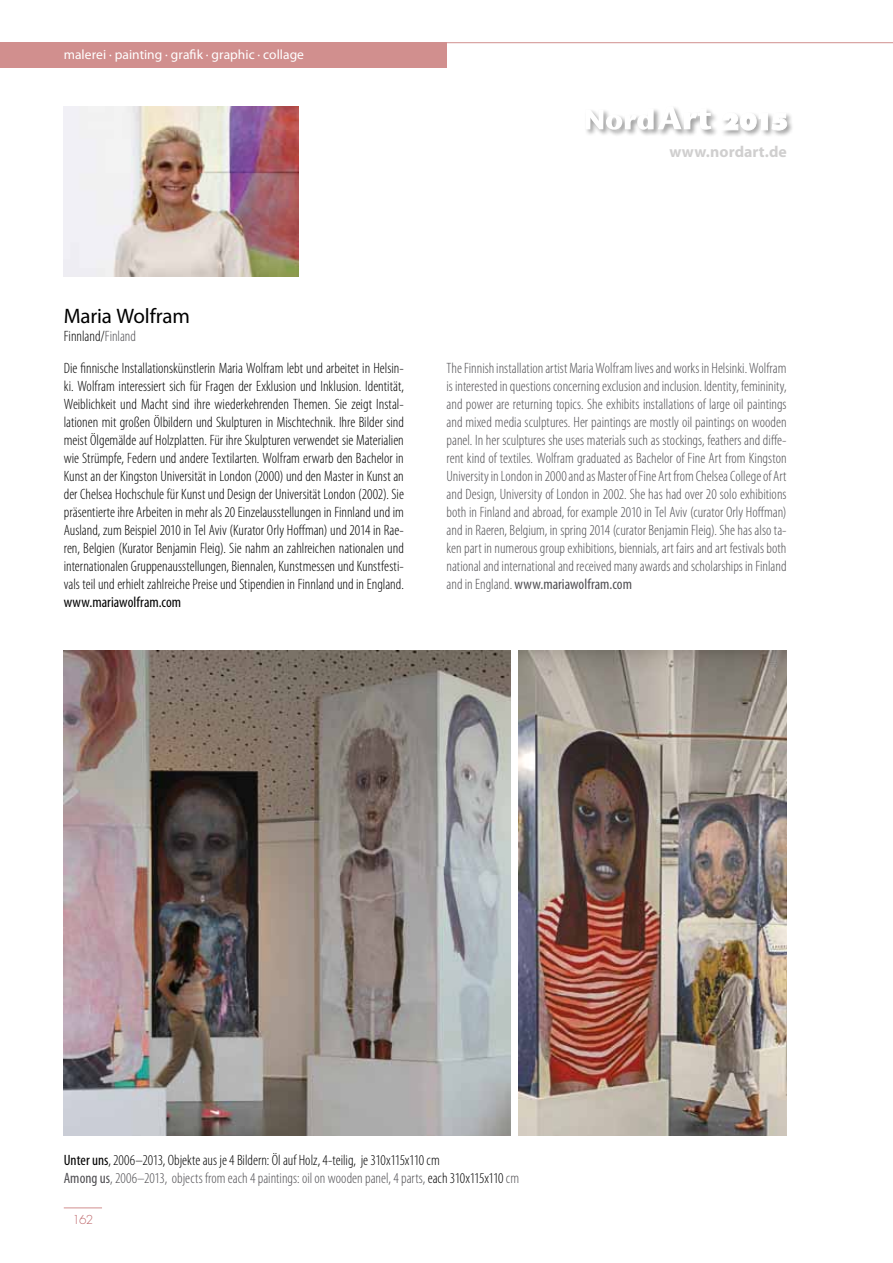
<style>
.page{position:relative;width:893px;height:1263px;background:#fff}
.page>*{position:absolute;margin:0;border:0;box-sizing:border-box;transform-origin:0 0}
.t1{font:21px "Myriad Pro";letter-spacing:-.005em;color:#000}
.t2{font:700 15.9px "Myriad Pro";letter-spacing:.005em;color:#d0cfcf}
.t3{font:300 condensed 15px/18px "Myriad Pro";color:#000}
.t4{font:300 condensed 15px/18px "Myriad Pro";color:#504f53;text-align:justify}
.t5{font:condensed 15px "Myriad Pro";letter-spacing:.005em;color:#000}
.t6{font:13.5px "Myriad Pro";letter-spacing:.005em;color:#fff}
.t7{font:300 12px "Futura Std";color:#bc6367}
.s1{color:#504f53}
.s2{font-weight:400}
.s3{font-weight:400;color:#504f53}
</style>
<div class="page">
<div style="left:0;top:43px;width:446px;height:25px;background:#d18f8e"></div>
<hr style="left:446px;top:42px;width:447px;height:1px;background:#d18f8e">
<hr style="left:64px;top:1207px;width:38px;height:1px;background:#d18f8e">
<div style="left:720px;top:111px;width:74px;height:27px;background:#000;opacity:.75"></div>
<svg style="left:721px;top:113px;width:66px;height:17px"></svg>
<div style="left:584px;top:107px;width:77px;height:30px;background:#000;opacity:.75"></div>
<div style="left:656px;top:105px;width:62px;height:32px;background:#000;opacity:.75"></div>
<svg style="left:586px;top:106px;width:125px;height:24px"></svg>
<img style="left:64px;top:106px;width:234px;height:170px">
<img style="left:64px;top:651px;width:446px;height:485px">
<img style="left:519px;top:651px;width:267px;height:485px">
<p class="t6" style="left:64px;top:46px;width:242px">malerei · painting · grafik · graphic · collage</p>
<p class="t2" style="left:669px;top:142px;width:119px">www.nordart.de</p>
<h1 class="t1" style="left:64px;top:303px;width:128px">Maria Wolfram</h1>
<p class="t3" style="left:64px;top:327px;width:74px">Finnland/<span class="s1">Finland</span></p>
<p class="t3" style="left:64px;top:359px;width:342px;text-align:justify">Die finnische Installationskünstlerin Maria Wolfram lebt und arbeitet in Helsin&shy;ki. Wolfram interessiert sich für Fragen der Exklusion und Inklusion. Identität, Weiblichkeit und Macht sind ihre wiederkehrenden Themen. Sie zeigt Instal&shy;lationen mit großen Ölbildern und Skulpturen in Mischtechnik. Ihre Bilder sind meist Ölgemälde auf Holzplatten. Für ihre Skulpturen verwendet sie Materialien wie Strümpfe, Federn und andere Textilarten. Wolfram erwarb den Bachelor in Kunst an der Kingston Universität in London (2000) und den Master in Kunst an der Chelsea Hochschule für Kunst und Design der Universität London (2002). Sie präsentierte ihre Arbeiten in mehr als 20 Einzelausstellungen in Finnland und im Ausland, zum Beispiel 2010 in Tel Aviv (Kurator Orly Hoffman) und 2014 in Rae&shy;ren, Belgien (Kurator Benjamin Fleig). Sie nahm an zahlreichen nationalen und internationalen Gruppenausstellungen, Biennalen, Kunstmessen und Kunstfesti&shy;vals teil und erhielt zahlreiche Preise und Stipendien in Finnland und in England.</p>
<p class="t5" style="left:64px;top:593px;width:119px">www.mariawolfram.com</p>
<p class="t4" style="left:446px;top:359px;width:342px">The Finnish installation artist Maria Wolfram lives and works in Helsinki. Wolfram is interested in questions concerning exclusion and inclusion. Identity, femininity, and power are returning topics. She exhibits installations of large oil paintings and mixed media sculptures. Her paintings are mostly oil paintings on wooden panel. In her sculptures she uses materials such as stockings, feathers and diffe&shy;rent kind of textiles. Wolfram graduated as Bachelor of Fine Art from Kingston University in London in 2000 and as Master of Fine Art from Chelsea College of Art and Design, University of London in 2002. She has had over 20 solo exhibitions both in Finland and abroad, for example 2010 in Tel Aviv (curator Orly Hoffman) and in Raeren, Belgium, in spring 2014 (curator Benjamin Fleig). She has also ta&shy;ken part in numerous group exhibitions, biennials, art fairs and art festivals both national and international and received many awards and scholarships in Finland and in England. <span class="s2">www.mariawolfram.com</span></p>
<p class="t3" style="left:64px;top:1151px;width:457px"><span class="s2">Unter uns</span>, 2006–2013, Objekte aus je 4 Bildern: Öl auf Holz, 4-teilig, je 310x115x110 cm<br><span class="s3">Among us</span><span class="s1">, 2006–2013, objects from each 4 paintings: oil on wooden panel, 4 parts,</span> each 310x115x110 <span class="s1">cm</span></p>
<p class="t7" style="left:73px;top:1212px;width:22px">162</p>
</div>
